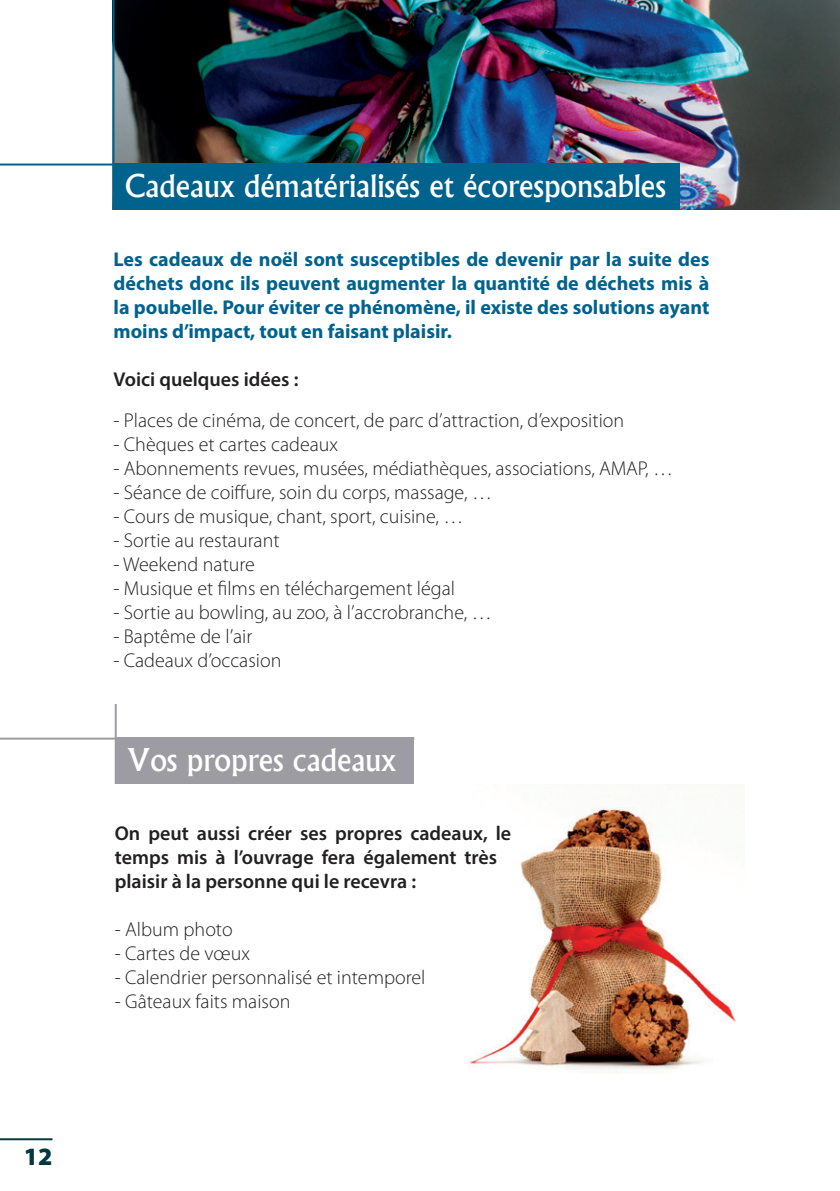
<style>
.page{position:relative;width:840px;height:1191px;background:#fff}
.page>*{position:absolute;margin:0;border:0;box-sizing:border-box;transform-origin:0 0}
.t1{font:500 30px "Albertus";color:#fff}
.t2{font:900 25px "Myriad Pro";color:#03383f}
.t3{font:300 20px "Myriad Pro";color:#231f20}
.t4{font:700 20px/24px "Myriad Pro";color:#00638d;text-align:justify}
.t5{font:600 20px/24px "Myriad Pro";color:#231f20}
</style>
<div class="page">
<hr style="left:0;top:1138px;width:52px;height:2px;background:#03383f">
<img style="left:470px;top:807px;width:266px;height:267px">
<img style="left:114px;top:0;width:725px;height:210px">
<div style="left:113px;top:163px;width:566px;height:47px;background:#00638d"></div>
<div style="left:116px;top:737px;width:298px;height:47px;background:#9d9ca2"></div>
<hr style="left:0;top:737px;width:414px;height:2px;background:#9d9ca2">
<hr style="left:115px;top:704px;width:2px;height:80px;background:#9d9ca2">
<hr style="left:0;top:163px;width:679px;height:2px;background:#00638d">
<hr style="left:112px;top:0;width:2px;height:210px;background:#00638d">
<p class="t2" style="left:24px;top:1140px;width:30px">12</p>
<h1 class="t1" style="left:125px;top:167px;width:542px">Cadeaux dématérialisés et écoresponsables</h1>
<p class="t4" style="left:113px;top:246px;width:597px">Les cadeaux de noël sont susceptibles de devenir par la suite des déchets donc ils peuvent augmenter la quantité de déchets mis à la poubelle. Pour éviter ce phénomène, il existe des solutions ayant moins d’impact, tout en faisant plaisir.</p>
<p class="t5" style="left:113px;top:366px;width:186px">Voici quelques idées :</p>
<p class="t3" style="left:113px;top:408px;width:512px">- Places de cinéma, de concert, de parc d’attraction, d’exposition</p>
<p class="t3" style="left:113px;top:432px;width:226px">- Chèques et cartes cadeaux</p>
<p class="t3" style="left:113px;top:456px;width:560px">- Abonnements revues, musées, médiathèques, associations, AMAP, …</p>
<p class="t3" style="left:113px;top:480px;width:380px">- Séance de coiffure, soin du corps, massage, …</p>
<p class="t3" style="left:113px;top:504px;width:351px">- Cours de musique, chant, sport, cuisine, …</p>
<p class="t3" style="left:113px;top:528px;width:167px">- Sortie au restaurant</p>
<p class="t3" style="left:113px;top:552px;width:143px">- Weekend nature</p>
<p class="t3" style="left:113px;top:576px;width:343px">- Musique et films en téléchargement légal</p>
<p class="t3" style="left:113px;top:600px;width:379px">- Sortie au bowling, au zoo, à l’accrobranche, …</p>
<p class="t3" style="left:113px;top:624px;width:140px">- Baptême de l’air</p>
<p class="t3" style="left:113px;top:648px;width:169px">- Cadeaux d’occasion</p>
<h1 class="t1" style="left:127px;top:741px;width:270px">Vos propres cadeaux</h1>
<p class="t5" style="left:115px;top:820px;width:398px">On peut aussi créer ses propres cadeaux, le temps mis à l’ouvrage fera également très plaisir à la personne qui le recevra :</p>
<p class="t3" style="left:115px;top:917px;width:119px">- Album photo</p>
<p class="t3" style="left:115px;top:941px;width:137px">- Cartes de vœux</p>
<p class="t3" style="left:115px;top:965px;width:312px">- Calendrier personnalisé et intemporel</p>
<p class="t3" style="left:115px;top:989px;width:177px">- Gâteaux faits maison</p>
</div>
